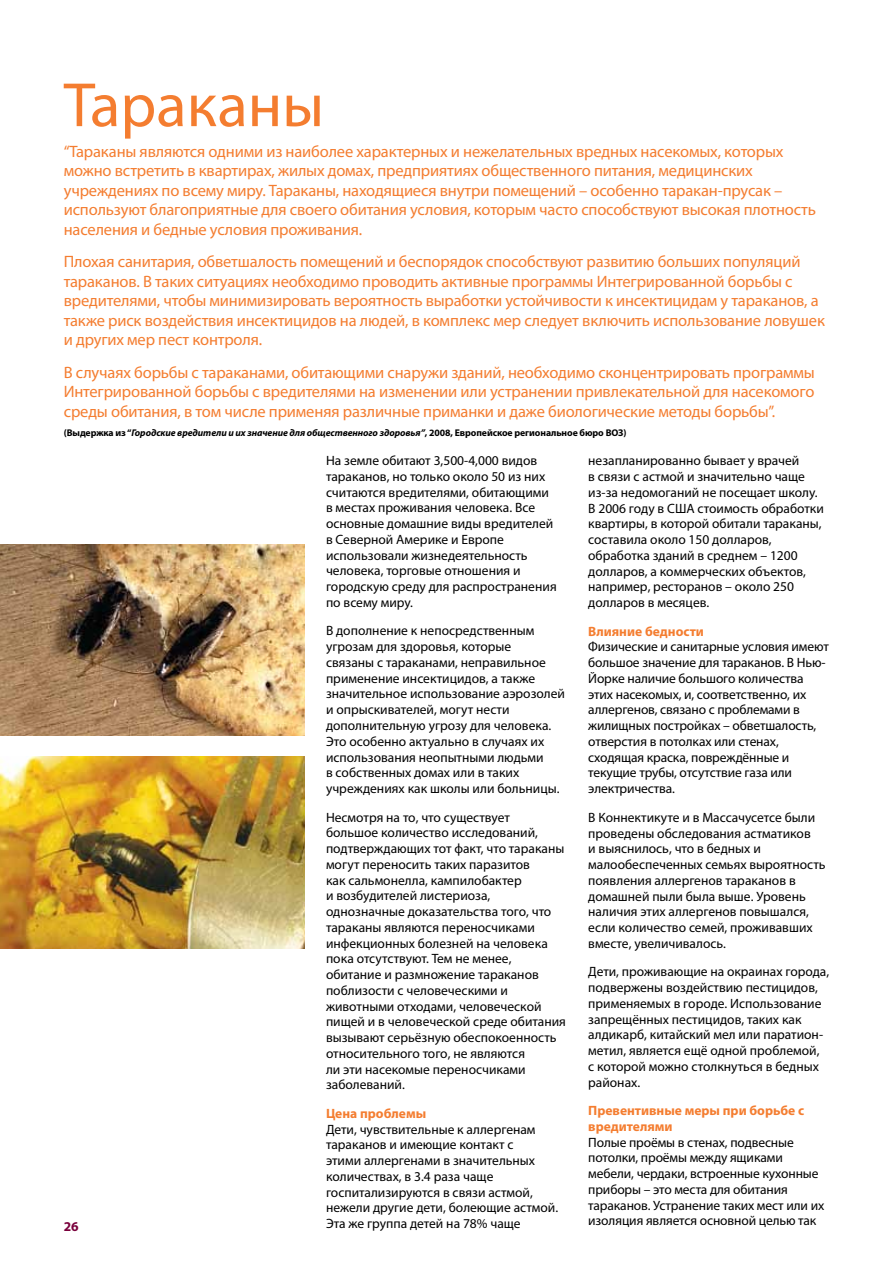
<style>
.page{position:relative;width:893px;height:1263px;background:#fff}
.page>*{position:absolute;margin:0;border:0;box-sizing:border-box;transform-origin:0 0}
.t1{font:63px "Myriad Pro";color:#f47d30}
.t2{font:16.5px/19.5px "Myriad Pro";letter-spacing:-.01em;color:#f47d30}
.t3{font:13.5px/15.8px "Myriad Pro";color:#000}
.t4{font:700 13.5px/15.8px "Myriad Pro";color:#f47d30}
.t5{font:700 13.5px "Myriad Pro";color:#7a003c}
.t6{font:italic 700 9.75px "Myriad Pro";letter-spacing:-.01em;color:#000}
.s1{font-style:normal}
</style>
<div class="page">
<img style="left:0;top:544px;width:305px;height:192px">
<img style="left:0;top:757px;width:305px;height:191px">
<h1 class="t1" style="left:64px;top:66px;width:262px">Тараканы</h1>
<p class="t2" style="left:64px;top:141px;width:754px">“Тараканы являются одними из наиболее характерных и нежелательных вредных насекомых, которых можно встретить в квартирах, жилых домах, предприятиях общественного питания, медицинских учреждениях по всему миру. Тараканы, находящиеся внутри помещений – особенно таракан-прусак – используют благоприятные для своего обитания условия, которым часто способствуют высокая плотность населения и бедные условия проживания.</p>
<p class="t2" style="left:64px;top:252px;width:763px">Плохая санитария, обветшалость помещений и беспорядок способствуют развитию больших популяций тараканов. В таких ситуациях необходимо проводить активные программы Интегрированной борьбы с вредителями, чтобы минимизировать вероятность выработки устойчивости к инсектицидам у тараканов, а также риск воздействия инсектицидов на людей, в комплекс мер следует включить использование ловушек и других мер пест контроля.</p>
<p class="t2" style="left:64px;top:362px;width:753px;text-align:justify">В случаях борьбы с тараканами, обитающими снаружи зданий, необходимо сконцентрировать программы Интегрированной борьбы с вредителями на изменении или устранении привлекательной для насекомого среды обитания, в том числе применяя различные приманки и даже биологические методы борьбы”.</p>
<p class="t6" style="left:64px;top:426px;width:564px"><span class="s1">(Выдержка из“</span>Городские вредители и их значение для общественного здоровья”<span class="s1">, 2008, Европейское региональное бюро ВОЗ)</span></p>
<p class="t5" style="left:64px;top:1217px;width:16px">26</p>
<p class="t3" style="left:326px;top:452px;width:232px">На земле обитают 3,500-4,000 видов тараканов, но только около 50 из них считаются вредителями, обитающими в местах проживания человека. Все основные домашние виды вредителей в Северной Америке и Европе использовали жизнедеятельность человека, торговые отношения и городскую среду для распространения по всему миру.</p>
<p class="t3" style="left:326px;top:623px;width:241px">В дополнение к непосредственным угрозам для здоровья, которые<br>связаны с тараканами, неправильное применение инсектицидов, а также значительное использование аэрозолей и опрыскивателей, могут нести дополнительную угрозу для человека.<br>Это особенно актуально в случаях их использования неопытными людьми<br>в собственных домах или в таких учреждениях как школы или больницы.</p>
<p class="t3" style="left:326px;top:809px;width:241px">Несмотря на то, что существует<br>большое количество исследований, подтверждающих тот факт, что тараканы могут переносить таких паразитов<br>как сальмонелла, кампилобактер<br>и возбудителей листериоза, однозначные доказательства того, что тараканы являются переносчиками инфекционных болезней на человека пока отсутствуют. Тем не менее, обитание и размножение тараканов поблизости с человеческими и животными отходами, человеческой пищей и в человеческой среде обитания вызывают серьёзную обеспокоенность относительного того, не являются<br>ли эти насекомые переносчиками заболеваний.</p>
<p class="t4" style="left:326px;top:1105px;width:102px">Цена проблемы</p>
<p class="t3" style="left:326px;top:1121px;width:234px">Дети, чувствительные к аллергенам тараканов и имеющие контакт с<br>этими аллергенами в значительных количествах, в 3.4 раза чаще госпитализируются в связи астмой, нежели другие дети, болеющие астмой.<br>Эта же группа детей на 78% чаще</p>
<p class="t3" style="left:588px;top:453px;width:237px">незапланированно бывает у врачей<br>в связи с астмой и значительно чаще из-за недомоганий не посещает школу.<br>В 2006 году в США стоимость обработки квартиры, в которой обитали тараканы, составила около 150 долларов, обработка зданий в среднем – 1200 долларов, а коммерческих объектов, например, ресторанов – около 250 долларов в месяцев.</p>
<p class="t4" style="left:588px;top:623px;width:117px">Влияние бедности</p>
<p class="t3" style="left:588px;top:639px;width:242px">Физические и санитарные условия имеют большое значение для тараканов. В Нью-Йорке наличие большого количества этих насекомых, и, соответственно, их аллергенов, связано с проблемами в жилищных постройках – обветшалость, отверстия в потолках или стенах, сходящая краска, повреждённые и текущие трубы, отсутствие газа или электричества.</p>
<p class="t3" style="left:588px;top:809px;width:239px">В Коннектикуте и в Массачусетсе были проведены обследования астматиков<br>и выяснилось, что в бедных и малообеспеченных семьях выроятность появления аллергенов тараканов в домашней пыли была выше. Уровень наличия этих аллергенов повышался, если количество семей, проживавших вместе, увеличивалось.</p>
<p class="t3" style="left:588px;top:964px;width:242px">Дети, проживающие на окраинах города, подвержены воздействию пестицидов, применяемых в городе. Использование запрещённых пестицидов, таких как алдикарб, китайский мел или паратион&shy;метил, является ещё одной проблемой,<br>с которой можно столкнуться в бедных районах.</p>
<p class="t4" style="left:588px;top:1102px;width:217px">Превентивные меры при борьбе с вредителями</p>
<p class="t3" style="left:588px;top:1134px;width:238px">Полые проёмы в стенах, подвесные потолки, проёмы между ящиками мебели, чердаки, встроенные кухонные приборы – это места для обитания тараканов. Устранение таких мест или их изоляция является основной целью так</p>
</div>
